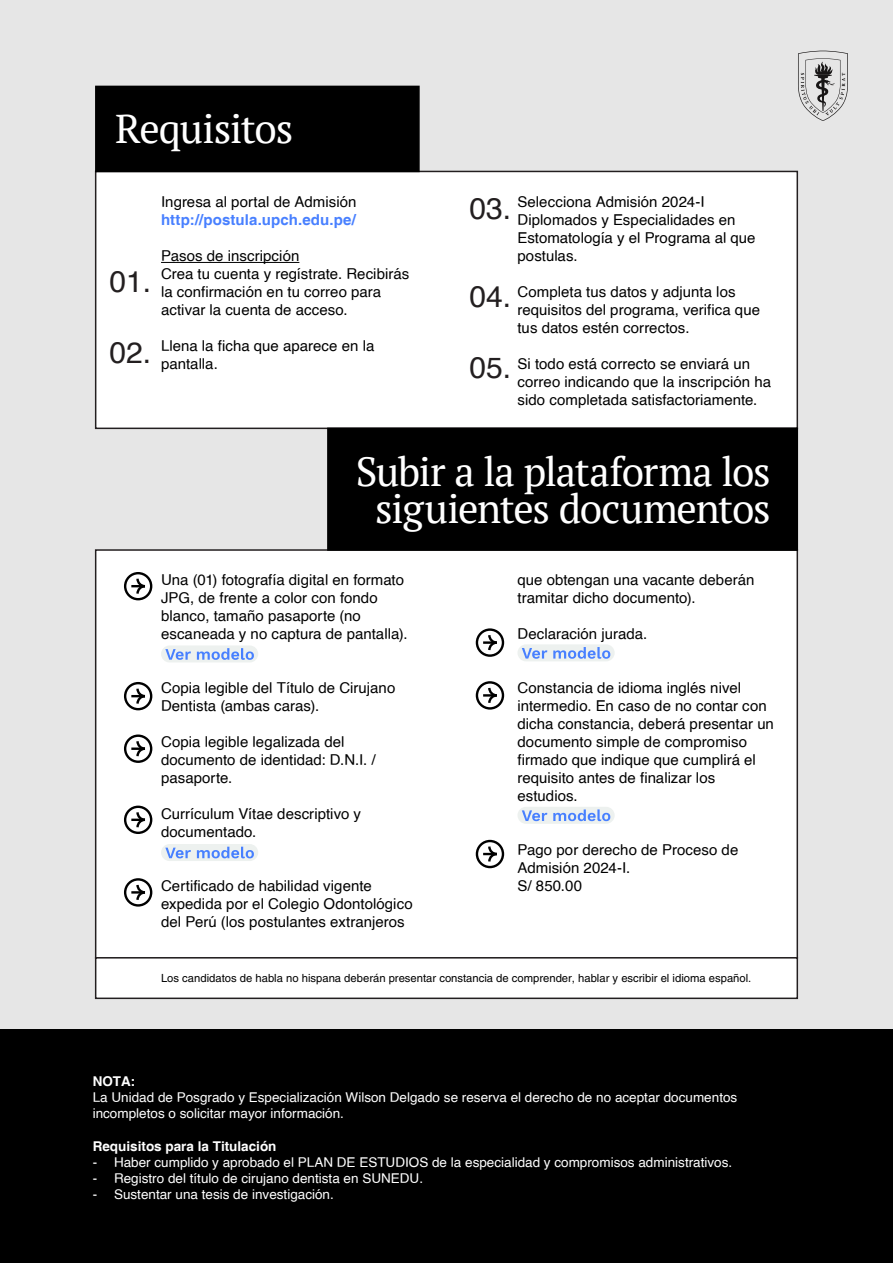
<style>
.page{position:relative;width:893px;height:1263px;background:#e6e6e6}
.page>*{position:absolute;margin:0;border:0;box-sizing:border-box;transform-origin:0 0}
.t1{font:40.5px/37.5px "PT Serif";letter-spacing:-.03em;color:#fff;text-align:center}
.t2{font:30px "Helvetica";color:#231f20}
.t3{font:15px/18px "Helvetica";color:#000}
.t4{font:700 15px "Helvetica";letter-spacing:.005em;color:#4880ff}
.t5{font:13.5px/16.2px "Helvetica";color:#fff}
.t6{font:700 13.5px "Helvetica";color:#fff}
.t7{font:11.25px "Helvetica";color:#000}
</style>
<div class="page">
<svg style="left:798px;top:51px;width:50px;height:70px"></svg>
<div style="left:95px;top:549px;width:703px;height:409px;background:#fff;border:2px solid #231f20"></div>
<div style="left:95px;top:957px;width:703px;height:42px;background:#fff;border:2px solid #231f20"></div>
<div style="left:95px;top:171px;width:703px;height:258px;background:#fff;border:2px solid #231f20"></div>
<div style="left:95px;top:86px;width:325px;height:86px;background:#000"></div>
<div style="left:327px;top:428px;width:471px;height:123px;background:#000;border:2px solid #000"></div>
<hr style="left:161px;top:262px;width:138px;height:1px;background:#000">
<div style="left:124px;top:572px;width:28px;height:28px;border:2px solid #000;border-radius:50%"></div>
<svg style="left:131px;top:576px;width:16px;height:20px"></svg>
<div style="left:124px;top:682px;width:28px;height:28px;border:2px solid #000;border-radius:50%"></div>
<svg style="left:131px;top:686px;width:16px;height:20px"></svg>
<div style="left:124px;top:734px;width:28px;height:29px;border:2px solid #000;border-radius:50%"></div>
<hr style="left:131px;top:747px;width:14px;height:3px;background:#000">
<svg style="left:135px;top:739px;width:12px;height:19px"></svg>
<div style="left:124px;top:806px;width:28px;height:28px;border:2px solid #000;border-radius:50%"></div>
<svg style="left:131px;top:810px;width:16px;height:20px"></svg>
<div style="left:124px;top:878px;width:28px;height:29px;border:2px solid #000;border-radius:50%"></div>
<svg style="left:131px;top:882px;width:16px;height:20px"></svg>
<div style="left:476px;top:628px;width:28px;height:29px;border:2px solid #000;border-radius:50%"></div>
<hr style="left:483px;top:641px;width:14px;height:3px;background:#000">
<svg style="left:487px;top:633px;width:12px;height:19px"></svg>
<div style="left:476px;top:681px;width:28px;height:29px;border:2px solid #000;border-radius:50%"></div>
<hr style="left:483px;top:694px;width:14px;height:3px;background:#000">
<svg style="left:487px;top:685px;width:12px;height:20px"></svg>
<div style="left:476px;top:840px;width:28px;height:28px;border:2px solid #000;border-radius:50%"></div>
<svg style="left:483px;top:844px;width:16px;height:20px"></svg>
<div style="left:161px;top:645px;width:97px;height:17px;background:#edf1ef;border-radius:9px"></div>
<svg style="left:165px;top:649px;width:26px;height:11px"></svg>
<svg style="left:197px;top:648px;width:57px;height:12px"></svg>
<div style="left:161px;top:844px;width:97px;height:17px;background:#edf1ef;border-radius:9px"></div>
<svg style="left:165px;top:848px;width:26px;height:10px"></svg>
<svg style="left:197px;top:847px;width:57px;height:11px"></svg>
<div style="left:517px;top:644px;width:98px;height:17px;background:#edf1ef;border-radius:9px"></div>
<svg style="left:522px;top:648px;width:25px;height:11px"></svg>
<svg style="left:553px;top:647px;width:57px;height:12px"></svg>
<div style="left:517px;top:807px;width:98px;height:17px;background:#edf1ef;border-radius:9px"></div>
<svg style="left:522px;top:810px;width:25px;height:11px"></svg>
<svg style="left:553px;top:809px;width:57px;height:12px"></svg>
<div style="left:0;top:1029px;width:893px;height:234px;background:#000"></div>
<h1 class="t1" style="left:115px;top:109px;width:180px">Requisitos</h1>
<h2 class="t2" style="left:109px;top:259px;width:43px">01.</h2>
<h2 class="t2" style="left:109px;top:329px;width:43px">02.</h2>
<p class="t3" style="left:161px;top:193px;width:197px">Ingresa al portal de Admisión</p>
<p class="t4" style="left:161px;top:210px;width:197px">http://postula.upch.edu.pe/</p>
<p class="t3" style="left:161px;top:247px;width:250px">Pasos de inscripción<br>Crea tu cuenta y regístrate. Recibirás la confirmación en tu correo para activar la cuenta de acceso.</p>
<p class="t3" style="left:161px;top:337px;width:215px">Llena la ficha que aparece en la pantalla.</p>
<h2 class="t2" style="left:469px;top:185px;width:43px">03.</h2>
<h2 class="t2" style="left:469px;top:273px;width:43px">04.</h2>
<h2 class="t2" style="left:469px;top:344px;width:43px">05.</h2>
<p class="t3" style="left:517px;top:193px;width:240px">Selecciona Admisión 2024-I<br>Diplomados y Especialidades en<br>Estomatología y el Programa al que postulas.</p>
<p class="t3" style="left:517px;top:283px;width:244px">Completa tus datos y adjunta los requisitos del programa, verifica que tus datos estén correctos.</p>
<p class="t3" style="left:517px;top:355px;width:255px">Si todo está correcto se enviará un correo indicando que la inscripción ha sido completada satisfactoriamente.</p>
<h1 class="t1" style="left:356px;top:452px;width:417px">Subir a la plataforma los siguientes documentos</h1>
<p class="t3" style="left:161px;top:571px;width:248px">Una (01) fotografía digital en formato JPG, de frente a color con fondo blanco, tamaño pasaporte (no escaneada y no captura de pantalla).</p>
<p class="t3" style="left:161px;top:679px;width:236px">Copia legible del Título de Cirujano<br>Dentista (ambas caras).</p>
<p class="t3" style="left:161px;top:733px;width:216px">Copia legible legalizada del documento de identidad: D.N.I. / pasaporte.</p>
<p class="t3" style="left:161px;top:805px;width:201px">Currículum Vítae descriptivo y documentado.</p>
<p class="t3" style="left:161px;top:877px;width:253px">Certificado de habilidad vigente expedida por el Colegio Odontológico del Perú (los postulantes extranjeros</p>
<p class="t3" style="left:517px;top:571px;width:238px">que obtengan una vacante deberán tramitar dicho documento).</p>
<p class="t3" style="left:517px;top:625px;width:131px">Declaración jurada.</p>
<p class="t3" style="left:517px;top:679px;width:258px">Constancia de idioma inglés nivel intermedio. En caso de no contar con dicha constancia, deberá presentar un documento simple de compromiso firmado que indique que cumplirá el requisito antes de finalizar los estudios.</p>
<p class="t3" style="left:517px;top:841px;width:222px">Pago por derecho de Proceso de<br>Admisión 2024-I.<br>S/ 850.00</p>
<p class="t7" style="left:161px;top:971px;width:592px">Los candidatos de habla no hispana deberán presentar constancia de comprender, hablar y escribir el idioma español.</p>
<p class="t6" style="left:93px;top:1073px;width:44px">NOTA:</p>
<p class="t5" style="left:93px;top:1089px;width:646px">La Unidad de Posgrado y Especialización Wilson Delgado se reserva el derecho de no aceptar documentos incompletos o solicitar mayor información.</p>
<p class="t6" style="left:93px;top:1137px;width:185px">Requisitos para la Titulación</p>
<p class="t5" style="left:93px;top:1154px;width:641px">- Haber cumplido y aprobado el PLAN DE ESTUDIOS de la especialidad y compromisos administrativos.</p>
<p class="t5" style="left:93px;top:1170px;width:332px">- Registro del título de cirujano dentista en SUNEDU.</p>
<p class="t5" style="left:93px;top:1187px;width:243px">- Sustentar una tesis de investigación.</p>
</div>
